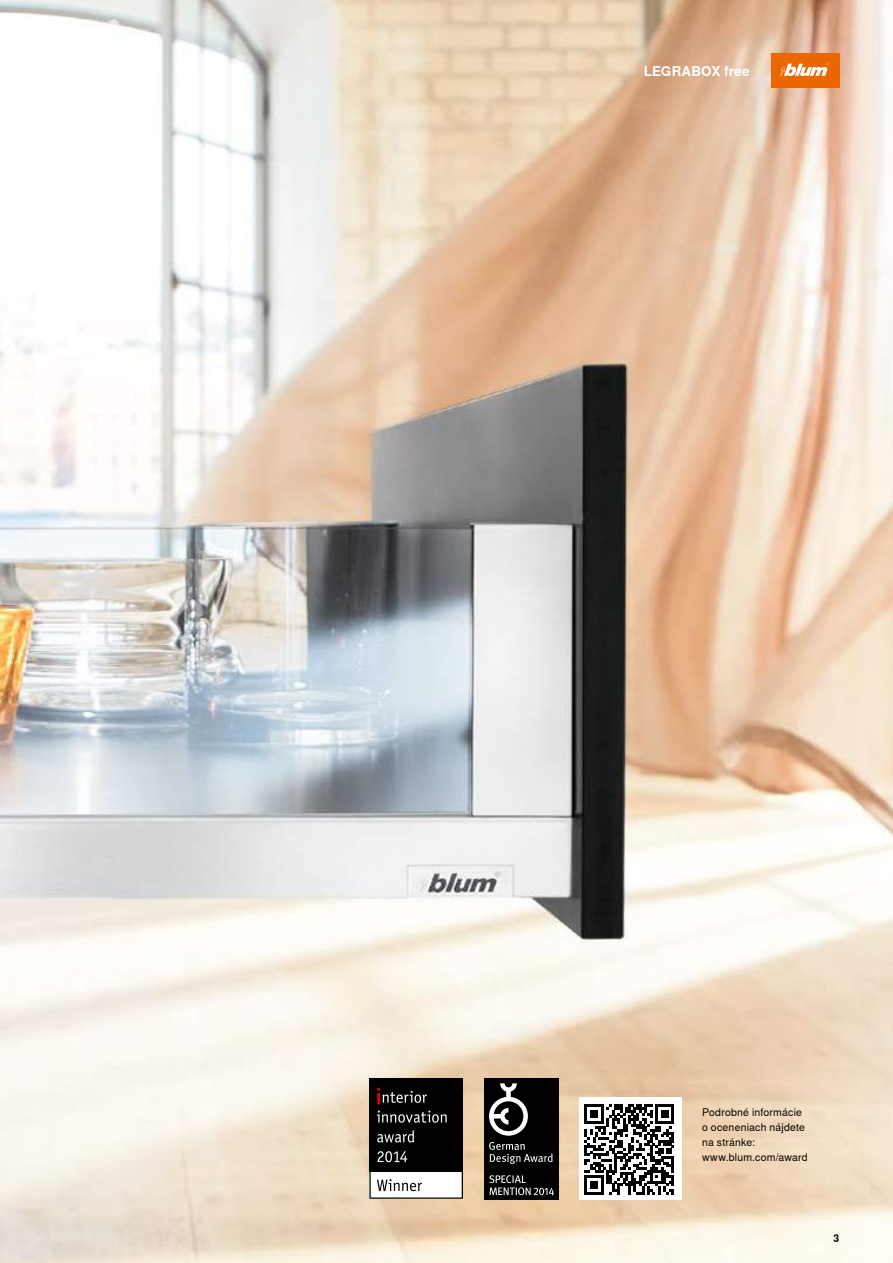
<style>
.page{position:relative;width:893px;height:1263px;background:#fff}
.page>*{position:absolute;margin:0;border:0;box-sizing:border-box;transform-origin:0 0}
.t1{font:700 13.5px "Nimbus Sans Global";letter-spacing:.01em;color:#fff}
.t2{font:10.5px/15px "Nimbus Sans Global";letter-spacing:.02em;color:#000}
.t3{font:700 10.5px "Nimbus Sans Global";color:#000}
</style>
<div class="page">
<img style="left:0;top:0;width:893px;height:1263px">
<div style="left:771px;top:54px;width:68px;height:34px;background:#ec6602"></div>
<svg style="left:780px;top:63px;width:49px;height:13px"></svg>
<div style="left:579px;top:1098px;width:102px;height:102px;background:#fff"></div>
<svg style="left:584px;top:1104px;width:90px;height:90px"></svg>
<svg style="left:369px;top:1078px;width:94px;height:121px"></svg>
<div style="left:484px;top:1078px;width:74px;height:122px;background:#000"></div>
<svg style="left:489px;top:1083px;width:39px;height:53px"></svg>
<svg style="left:489px;top:1175px;width:65px;height:20px"></svg>
<svg style="left:489px;top:1142px;width:64px;height:22px"></svg>
<p class="t1" style="left:644px;top:63px;width:107px">LEGRABOX free</p>
<p class="t2" style="left:702px;top:1104px;width:107px">Podrobné informácie o oceneniach nájdete na stránke: www.blum.com/award</p>
<p class="t3" style="left:833px;top:1232px;width:7px">3</p>
</div>
